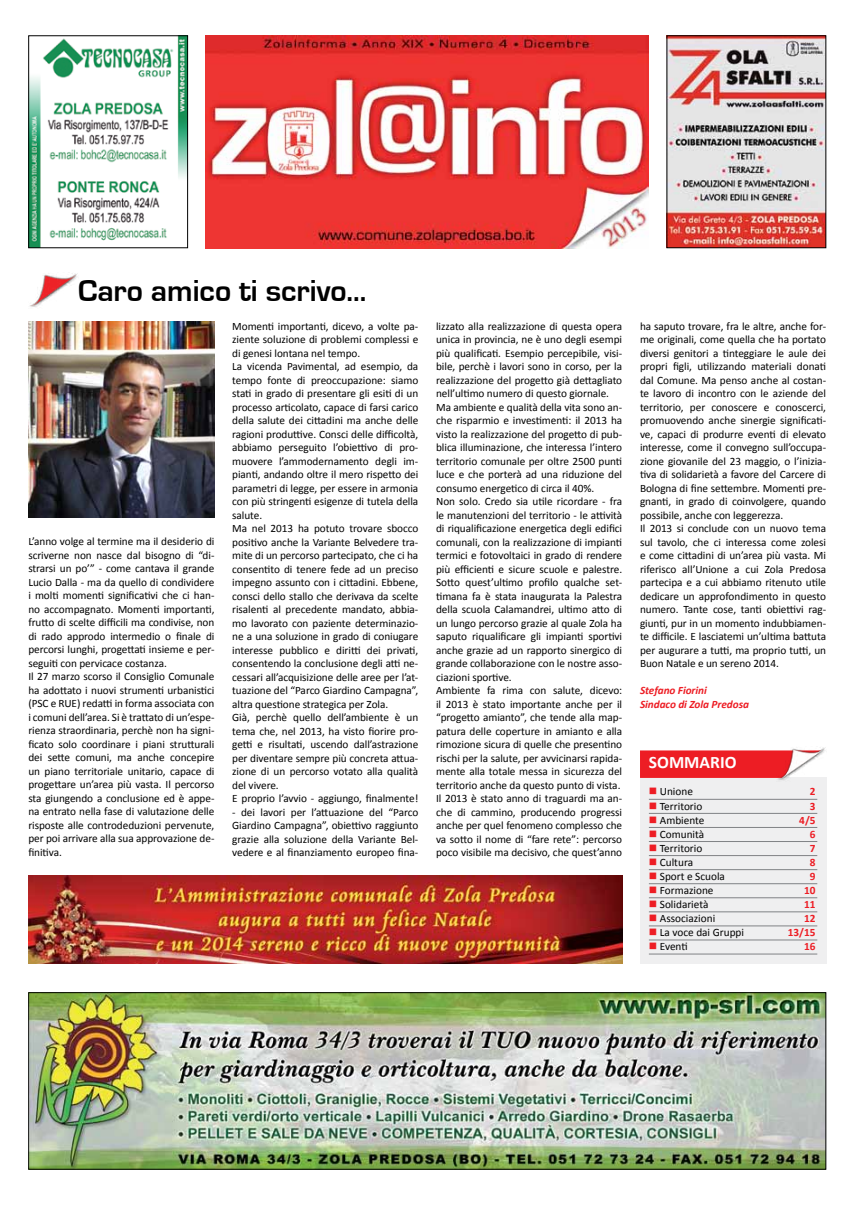
<style>
.page{position:relative;width:851px;height:1205px;background:#fff}
.page>*{position:absolute;margin:0;border:0;box-sizing:border-box;transform-origin:0 0}
.t1{font:700 31.25px "Eurostile";color:#000}
.t2{font:700 17.5px "Calibri";color:#fff}
.t3{font:11.25px/13.5px "Calibri";letter-spacing:-.005em;color:#000}
.t4{font:italic 700 11.25px/13.5px "Calibri";letter-spacing:-.005em;color:#ed1d24}
.t5{font:700 11.25px "Calibri";color:#ed1d24}
.s1{color:#ed1d24}
</style>
<div class="page">
<img style="left:668px;top:37px;width:156px;height:209px">
<img style="left:30px;top:994px;width:794px;height:173px">
<div style="left:28px;top:992px;width:798px;height:177px;border:1px solid #000"></div>
<img style="left:206px;top:35px;width:442px;height:213px">
<img style="left:30px;top:273px;width:48px;height:34px">
<img style="left:28px;top:321px;width:186px;height:197px">
<div style="left:640px;top:778px;width:186px;height:186px;background:#efeff0"></div>
<svg style="left:640px;top:750px;width:136px;height:28px;background:#ed2128"></svg>
<img style="left:776px;top:747px;width:50px;height:33px">
<hr style="left:648px;top:799px;width:169px;height:1px;background:#808285">
<hr style="left:648px;top:813px;width:169px;height:1px;background:#808285">
<hr style="left:648px;top:827px;width:169px;height:1px;background:#808285">
<hr style="left:648px;top:841px;width:169px;height:1px;background:#808285">
<hr style="left:648px;top:855px;width:169px;height:1px;background:#808285">
<hr style="left:648px;top:869px;width:169px;height:1px;background:#808285">
<hr style="left:648px;top:883px;width:169px;height:1px;background:#808285">
<hr style="left:648px;top:897px;width:169px;height:1px;background:#808285">
<hr style="left:648px;top:911px;width:169px;height:1px;background:#808285">
<hr style="left:648px;top:925px;width:169px;height:1px;background:#808285">
<hr style="left:648px;top:939px;width:169px;height:1px;background:#808285">
<hr style="left:648px;top:954px;width:169px;height:1px;background:#808285">
<img style="left:30px;top:37px;width:156px;height:209px">
<div style="left:28px;top:35px;width:160px;height:213px;border:1px solid #000"></div>
<img style="left:28px;top:875px;width:594px;height:89px">
<h1 class="t1" style="left:78px;top:273px;width:290px">Caro amico ti scrivo...</h1>
<p class="t3" style="left:28px;top:535px;width:188px">L’anno volge al termine ma il desiderio di scriverne non nasce dal bisogno di “di&shy;strarsi un po’” - come cantava il grande Lucio Dalla - ma da quello di condividere i molti momenti significativi che ci han&shy;no accompagnato. Momenti importanti, frutto di scelte difficili ma condivise, non di rado approdo intermedio o finale di percorsi lunghi, progettati insieme e per&shy;seguiti con pervicace costanza.<br>Il 27 marzo scorso il Consiglio Comunale ha adottato i nuovi strumenti urbanistici (PSC e RUE) redatti in forma associata con i comuni dell’area. Si è trattato di un’espe&shy;rienza straordinaria, perchè non ha signi&shy;ficato solo coordinare i piani strutturali dei sette comuni, ma anche concepire un piano territoriale unitario, capace di progettare un’area più vasta. Il percorso sta giungendo a conclusione ed è appe&shy;na entrato nella fase di valutazione delle risposte alle controdeduzioni pervenute, per poi arrivare alla sua approvazione de&shy;finitiva.</p>
<p class="t3" style="left:232px;top:319px;width:188px">Momenti importanti, dicevo, a volte pa&shy;ziente soluzione di problemi complessi e di genesi lontana nel tempo.<br>La vicenda Pavimental, ad esempio, da tempo fonte di preoccupazione: siamo stati in grado di presentare gli esiti di un processo articolato, capace di farsi carico della salute dei cittadini ma anche delle ragioni produttive. Consci delle difficoltà, abbiamo perseguito l’obiettivo di pro&shy;muovere l’ammodernamento degli im&shy;pianti, andando oltre il mero rispetto dei parametri di legge, per essere in armonia con più stringenti esigenze di tutela della salute.<br>Ma nel 2013 ha potuto trovare sbocco positivo anche la Variante Belvedere tra&shy;mite di un percorso partecipato, che ci ha consentito di tenere fede ad un preciso impegno assunto con i cittadini. Ebbene, consci dello stallo che derivava da scelte risalenti al precedente mandato, abbia&shy;mo lavorato con paziente determinazio&shy;ne a una soluzione in grado di coniugare interesse pubblico e diritti dei privati, consentendo la conclusione degli atti ne&shy;cessari all’acquisizione delle aree per l’at&shy;tuazione del “Parco Giardino Campagna”, altra questione strategica per Zola.<br>Già, perchè quello dell’ambiente è un tema che, nel 2013, ha visto fiorire pro&shy;getti e risultati, uscendo dall’astrazione per diventare sempre più concreta attua&shy;zione di un percorso votato alla qualità del vivere.<br>E proprio l’avvio - aggiungo, finalmente!</p>
<p class="t3" style="left:232px;top:805px;width:188px;text-align:justify">- dei lavori per l’attuazione del “Parco Giardino Campagna”, obiettivo raggiunto grazie alla soluzione della Variante Bel&shy;vedere e al finanziamento europeo fina-</p>
<p class="t3" style="left:436px;top:319px;width:188px">lizzato alla realizzazione di questa opera unica in provincia, ne è uno degli esempi più qualificati. Esempio percepibile, visi&shy;bile, perchè i lavori sono in corso, per la realizzazione del progetto già dettagliato nell’ultimo numero di questo giornale.<br>Ma ambiente e qualità della vita sono an&shy;che risparmio e investimenti: il 2013 ha visto la realizzazione del progetto di pub&shy;blica illuminazione, che interessa l’intero territorio comunale per oltre 2500 punti luce e che porterà ad una riduzione del consumo energetico di circa il 40%.<br>Non solo. Credo sia utile ricordare - fra le manutenzioni del territorio - le attività di riqualificazione energetica degli edifici comunali, con la realizzazione di impianti termici e fotovoltaici in grado di rendere più efficienti e sicure scuole e palestre.<br>Sotto quest’ultimo profilo qualche set&shy;timana fa è stata inaugurata la Palestra della scuola Calamandrei, ultimo atto di un lungo percorso grazie al quale Zola ha saputo riqualificare gli impianti sportivi anche grazie ad un rapporto sinergico di grande collaborazione con le nostre asso&shy;ciazioni sportive.<br>Ambiente fa rima con salute, dicevo: il 2013 è stato importante anche per il “progetto amianto”, che tende alla map&shy;patura delle coperture in amianto e alla rimozione sicura di quelle che presentino rischi per la salute, per avvicinarsi rapida&shy;mente alla totale messa in sicurezza del territorio anche da questo punto di vista.<br>Il 2013 è stato anno di traguardi ma an&shy;che di cammino, producendo progressi anche per quel fenomeno complesso che va sotto il nome di “fare rete”: percorso poco visibile ma decisivo, che quest’anno</p>
<p class="t3" style="left:640px;top:319px;width:188px">ha saputo trovare, fra le altre, anche for&shy;me originali, come quella che ha portato diversi genitori a tinteggiare le aule dei propri figli, utilizzando materiali donati dal Comune. Ma penso anche al costan&shy;te lavoro di incontro con le aziende del territorio, per conoscere e conoscerci, promuovendo anche sinergie significati&shy;ve, capaci di produrre eventi di elevato interesse, come il convegno sull’occupa&shy;zione giovanile del 23 maggio, o l’inizia&shy;tiva di solidarietà a favore del Carcere di Bologna di fine settembre. Momenti pre&shy;gnanti, in grado di coinvolgere, quando possibile, anche con leggerezza.<br>Il 2013 si conclude con un nuovo tema sul tavolo, che ci interessa come zolesi e come cittadini di un’area più vasta. Mi riferisco all’Unione a cui Zola Predosa partecipa e a cui abbiamo ritenuto utile dedicare un approfondimento in questo numero. Tante cose, tanti obiettivi rag&shy;giunti, pur in un momento indubbiamen&shy;te difficile. E lasciatemi un’ultima battuta per augurare a tutti, ma proprio tutti, un Buon Natale e un sereno 2014.</p>
<p class="t4" style="left:640px;top:684px;width:110px">Stefano Fiorini<br>Sindaco di Zola Predosa</p>
<h2 class="t2" style="left:648px;top:751px;width:89px">SOMMARIO</h2>
<p class="t3" style="left:648px;top:785px;width:46px"><span class="s1">■</span> Unione</p>
<p class="t5" style="left:809px;top:784px;width:7px">2</p>
<p class="t3" style="left:648px;top:799px;width:55px"><span class="s1">■</span> Territorio</p>
<p class="t5" style="left:809px;top:798px;width:7px">3</p>
<p class="t3" style="left:648px;top:813px;width:57px"><span class="s1">■</span> Ambiente</p>
<p class="t5" style="left:799px;top:812px;width:18px">4/5</p>
<p class="t3" style="left:648px;top:827px;width:57px"><span class="s1">■</span> Comunità</p>
<p class="t5" style="left:809px;top:827px;width:7px">6</p>
<p class="t3" style="left:648px;top:841px;width:55px"><span class="s1">■</span> Territorio</p>
<p class="t5" style="left:809px;top:841px;width:7px">7</p>
<p class="t3" style="left:648px;top:855px;width:46px"><span class="s1">■</span> Cultura</p>
<p class="t5" style="left:809px;top:855px;width:7px">8</p>
<p class="t3" style="left:648px;top:869px;width:78px"><span class="s1">■</span> Sport e Scuola</p>
<p class="t5" style="left:809px;top:869px;width:7px">9</p>
<p class="t3" style="left:648px;top:883px;width:66px"><span class="s1">■</span> Formazione</p>
<p class="t5" style="left:804px;top:883px;width:13px">10</p>
<p class="t3" style="left:648px;top:897px;width:61px"><span class="s1">■</span> Solidarietà</p>
<p class="t5" style="left:804px;top:897px;width:13px">11</p>
<p class="t3" style="left:648px;top:911px;width:68px"><span class="s1">■</span> Associazioni</p>
<p class="t5" style="left:804px;top:911px;width:13px">12</p>
<p class="t3" style="left:648px;top:925px;width:97px"><span class="s1">■</span> La voce dai Gruppi</p>
<p class="t5" style="left:787px;top:925px;width:29px">13/15</p>
<p class="t3" style="left:648px;top:940px;width:40px"><span class="s1">■</span> Eventi</p>
<p class="t5" style="left:804px;top:939px;width:13px">16</p>
</div>
